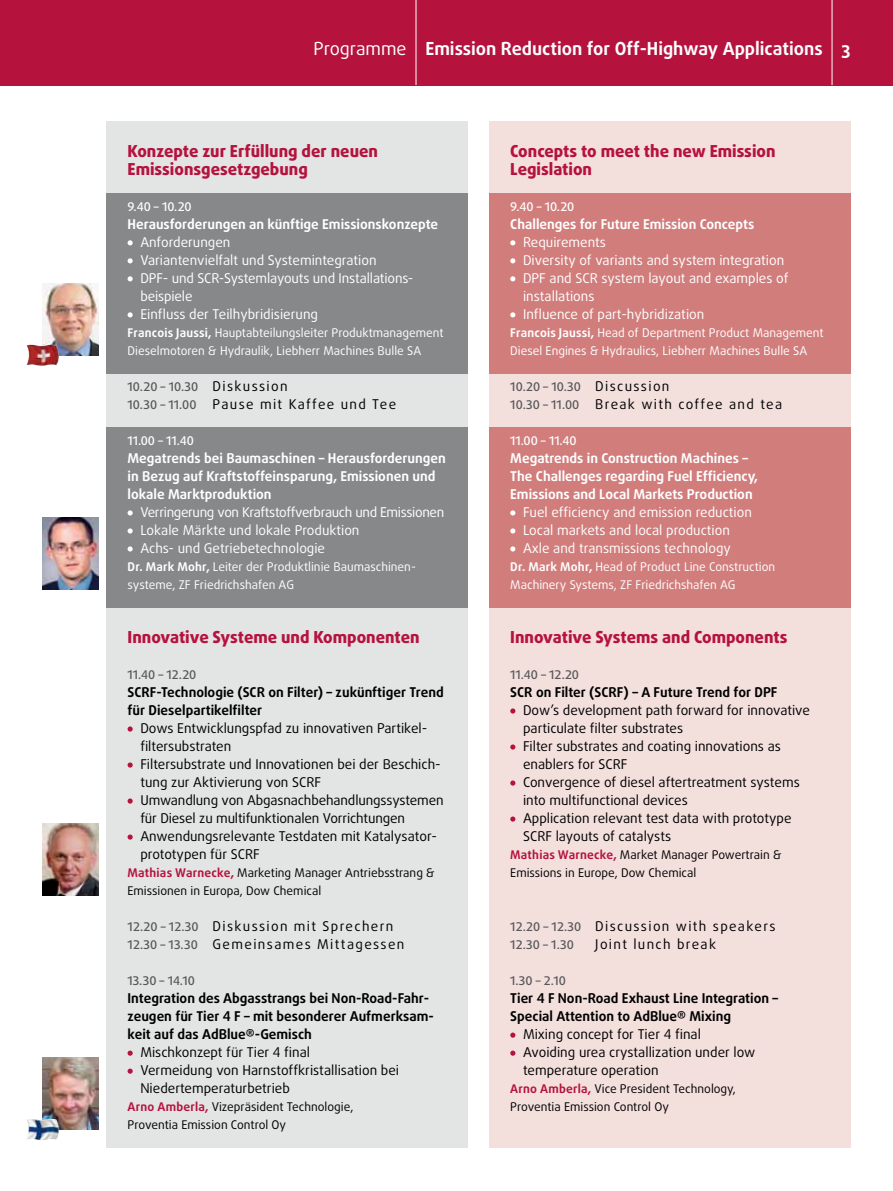
<style>
.page{position:relative;width:893px;height:1191px;background:#fff}
.page>*{position:absolute;margin:0;border:0;box-sizing:border-box;transform-origin:0 0}
.t1{font:700 18px "Daxline Pro";color:#fff}
.t2{font:800 16.5px/18px "Daxline Pro";color:#b5123e}
.t3{font:13.5px/18px "Daxline Pro";color:#000}
.t4{font:13.5px/18px "Daxline Pro";color:#fff}
.t5{font:700 13.5px/18px "Daxline Pro";color:#fff}
.t6{font:700 13.5px/18px "Daxline Pro";color:#000}
.t7{font:13.5px/18px "Daxline Pro";letter-spacing:.1em;color:#000}
.t8{font:12px/18px "Daxline Pro";color:#fff}
.t9{font:12px/18px "Daxline Pro";color:#000}
.t10{font:500 12px "Daxline Pro";color:#58585a}
.t11{font:500 12px "Daxline Pro";color:#fff}
.s1{font-weight:400}
.s2{font-weight:700}
.s3{font-weight:400;font-size:13.5px;color:#000}
.s4{font-weight:500;font-size:12px;color:#58585a}
.s5{font-weight:700;color:#b5123e}
</style>
<div class="page">
<div style="left:0;top:0;width:893px;height:85px;background:#b5123e"></div>
<div style="left:106px;top:121px;width:362px;height:1026px;background:#e3e4e4"></div>
<div style="left:489px;top:121px;width:361px;height:1026px;background:#f3e0dd"></div>
<div style="left:106px;top:193px;width:362px;height:180px;background:#87888a"></div>
<div style="left:106px;top:427px;width:362px;height:180px;background:#87888a"></div>
<div style="left:489px;top:193px;width:361px;height:180px;background:#d17d7c"></div>
<div style="left:489px;top:427px;width:361px;height:180px;background:#d17d7c"></div>
<hr style="left:416px;top:0;width:1px;height:85px;background:#fff">
<hr style="left:832px;top:0;width:1px;height:85px;background:#fff">
<img style="left:43px;top:517px;width:56px;height:72px">
<img style="left:43px;top:823px;width:56px;height:72px">
<img style="left:43px;top:1057px;width:56px;height:72px">
<img style="left:43px;top:283px;width:56px;height:72px">
<svg style="left:128px;top:240px;width:5px;height:5px"></svg>
<svg style="left:128px;top:258px;width:5px;height:5px"></svg>
<svg style="left:128px;top:276px;width:5px;height:5px"></svg>
<svg style="left:128px;top:312px;width:5px;height:5px"></svg>
<svg style="left:128px;top:510px;width:5px;height:5px"></svg>
<svg style="left:128px;top:528px;width:5px;height:5px"></svg>
<svg style="left:128px;top:546px;width:5px;height:5px"></svg>
<svg style="left:128px;top:726px;width:5px;height:5px"></svg>
<svg style="left:128px;top:762px;width:5px;height:5px"></svg>
<svg style="left:128px;top:798px;width:5px;height:5px"></svg>
<svg style="left:128px;top:834px;width:5px;height:5px"></svg>
<svg style="left:128px;top:1050px;width:5px;height:5px"></svg>
<svg style="left:128px;top:1068px;width:5px;height:5px"></svg>
<svg style="left:510px;top:240px;width:5px;height:5px"></svg>
<svg style="left:510px;top:258px;width:5px;height:5px"></svg>
<svg style="left:510px;top:276px;width:5px;height:5px"></svg>
<svg style="left:510px;top:312px;width:5px;height:5px"></svg>
<svg style="left:510px;top:510px;width:5px;height:5px"></svg>
<svg style="left:510px;top:528px;width:5px;height:5px"></svg>
<svg style="left:510px;top:546px;width:5px;height:5px"></svg>
<svg style="left:510px;top:708px;width:5px;height:5px"></svg>
<svg style="left:510px;top:744px;width:5px;height:5px"></svg>
<svg style="left:510px;top:780px;width:5px;height:5px"></svg>
<svg style="left:510px;top:816px;width:5px;height:5px"></svg>
<svg style="left:510px;top:1032px;width:5px;height:5px"></svg>
<svg style="left:510px;top:1050px;width:5px;height:5px"></svg>
<img style="left:26px;top:344px;width:35px;height:22px">
<img style="left:27px;top:1118px;width:34px;height:22px">
<h1 class="t1" style="left:313px;top:37px;width:538px"><span class="s1">Programme</span> Emission Reduction for Off-Highway Applications 3</h1>
<p class="t2" style="left:128px;top:142px;width:252px">Konzepte zur Erfüllung der neuen<br>Emissionsgesetzgebung</p>
<p class="t11" style="left:128px;top:199px;width:66px">9.40 – 10.20</p>
<p class="t5" style="left:128px;top:215px;width:312px">Herausforderungen an künftige Emissionskonzepte</p>
<p class="t4" style="left:140px;top:233px;width:275px">Anforderungen<br>Variantenvielfalt und Systemintegration<br>DPF- und SCR-Systemlayouts und Installations&shy;beispiele<br>Einfluss der Teilhybridisierung</p>
<p class="t8" style="left:128px;top:324px;width:318px"><span class="s2">Francois Jaussi,</span> Hauptabteilungsleiter Produktmanagement<br>Dieselmotoren &amp; Hydraulik, Liebherr Machines Bulle SA</p>
<p class="t10" style="left:128px;top:379px;width:161px">10.20 – 10.30 <span class="s3">Diskussion</span></p>
<p class="t7" style="left:128px;top:395px;width:270px"><span class="s4">10.30 – 11.00</span> Pause mit Kaffee und Tee</p>
<p class="t11" style="left:128px;top:433px;width:68px">11.00 – 11.40</p>
<p class="t5" style="left:128px;top:449px;width:320px">Megatrends bei Baumaschinen – Herausforderungen in Bezug auf Kraftstoffeinsparung, Emissionen und lokale Marktproduktion</p>
<p class="t4" style="left:140px;top:503px;width:305px">Verringerung von Kraftstoffverbrauch und Emissionen<br>Lokale Märkte und lokale Produktion<br>Achs- und Getriebetechnologie</p>
<p class="t8" style="left:128px;top:558px;width:290px"><span class="s2">Dr. Mark Mohr,</span> Leiter der Produktlinie Baumaschinen&shy;systeme, ZF Friedrichshafen AG</p>
<p class="t2" style="left:128px;top:628px;width:294px">Innovative Systeme und Komponenten</p>
<p class="t10" style="left:128px;top:667px;width:70px">11.40 – 12.20</p>
<p class="t6" style="left:128px;top:683px;width:318px">SCRF-Technologie (SCR on Filter) – zukünftiger Trend für Dieselpartikelfilter</p>
<p class="t3" style="left:140px;top:719px;width:305px">Dows Entwicklungspfad zu innovativen Partikel&shy;filtersubstraten<br>Filtersubstrate und Innovationen bei der Beschich&shy;tung zur Aktivierung von SCRF<br>Umwandlung von Abgasnachbehandlungssystemen für Diesel zu multifunktionalen Vorrichtungen Anwendungsrelevante Testdaten mit Katalysator&shy;prototypen für SCRF</p>
<p class="t9" style="left:128px;top:864px;width:309px"><span class="s5">Mathias Warnecke,</span> Marketing Manager Antriebsstrang &amp;<br>Emissionen in Europa, Dow Chemical</p>
<p class="t7" style="left:128px;top:917px;width:278px"><span class="s4">12.20 – 12.30</span> Diskussion mit Sprechern<br><span class="s4">12.30 – 13.30</span> Gemeinsames Mittagessen</p>
<p class="t10" style="left:128px;top:973px;width:69px">13.30 – 14.10</p>
<p class="t6" style="left:128px;top:989px;width:308px">Integration des Abgasstrangs bei Non-Road-Fahr&shy;zeugen für Tier 4 F – mit besonderer Aufmerksam&shy;keit auf das AdBlue®-Gemisch</p>
<p class="t3" style="left:140px;top:1043px;width:260px">Mischkonzept für Tier 4 final<br>Vermeidung von Harnstoffkristallisation bei<br>Niedertemperaturbetrieb</p>
<p class="t9" style="left:128px;top:1098px;width:227px"><span class="s5">Arno Amberla,</span> Vizepräsident Technologie,<br>Proventia Emission Control Oy</p>
<p class="t2" style="left:510px;top:142px;width:267px">Concepts to meet the new Emission<br>Legislation</p>
<p class="t11" style="left:510px;top:199px;width:66px">9.40 – 10.20</p>
<p class="t5" style="left:510px;top:215px;width:245px">Challenges for Future Emission Concepts</p>
<p class="t4" style="left:523px;top:233px;width:267px">Requirements<br>Diversity of variants and system integration<br>DPF and SCR system layout and examples of installations<br>Influence of part-hybridization</p>
<p class="t8" style="left:510px;top:324px;width:315px"><span class="s2">Francois Jaussi,</span> Head of Department Product Management<br>Diesel Engines &amp; Hydraulics, Liebherr Machines Bulle SA</p>
<p class="t10" style="left:510px;top:379px;width:161px">10.20 – 10.30 <span class="s3">Discussion</span></p>
<p class="t7" style="left:510px;top:395px;width:273px"><span class="s4">10.30 – 11.00</span> Break with coffee and tea</p>
<p class="t11" style="left:510px;top:433px;width:68px">11.00 – 11.40</p>
<p class="t5" style="left:510px;top:449px;width:249px">Megatrends in Construction Machines –<br>The Challenges regarding Fuel Efficiency,<br>Emissions and Local Markets Production</p>
<p class="t4" style="left:523px;top:503px;width:230px">Fuel efficiency and emission reduction<br>Local markets and local production<br>Axle and transmissions technology</p>
<p class="t8" style="left:510px;top:558px;width:266px"><span class="s2">Dr. Mark Mohr,</span> Head of Product Line Construction<br>Machinery Systems, ZF Friedrichshafen AG</p>
<p class="t2" style="left:510px;top:628px;width:279px">Innovative Systems and Components</p>
<p class="t10" style="left:510px;top:667px;width:70px">11.40 – 12.20</p>
<p class="t6" style="left:510px;top:683px;width:269px">SCR on Filter (SCRF) – A Future Trend for DPF</p>
<p class="t3" style="left:523px;top:701px;width:289px">Dow’s development path forward for innovative particulate filter substrates<br>Filter substrates and coating innovations as enablers for SCRF<br>Convergence of diesel aftertreatment systems into multifunctional devices<br>Application relevant test data with prototype SCRF layouts of catalysts</p>
<p class="t9" style="left:510px;top:846px;width:273px"><span class="s5">Mathias Warnecke,</span> Market Manager Powertrain &amp;<br>Emissions in Europe, Dow Chemical</p>
<p class="t7" style="left:510px;top:917px;width:267px"><span class="s4">12.20 – 12.30</span> Discussion with speakers</p>
<p class="t10" style="left:510px;top:937px;width:65px">12.30 – 1.30</p>
<p class="t7" style="left:595px;top:935px;width:122px">Joint lunch break</p>
<p class="t10" style="left:510px;top:973px;width:57px">1.30 – 2.10</p>
<p class="t6" style="left:510px;top:989px;width:269px">Tier 4 F Non-Road Exhaust Line Integration –<br>Special Attention to AdBlue® Mixing</p>
<p class="t3" style="left:523px;top:1025px;width:234px">Mixing concept for Tier 4 final<br>Avoiding urea crystallization under low temperature operation</p>
<p class="t9" style="left:510px;top:1080px;width:227px"><span class="s5">Arno Amberla,</span> Vice President Technology,<br>Proventia Emission Control Oy</p>
</div>
